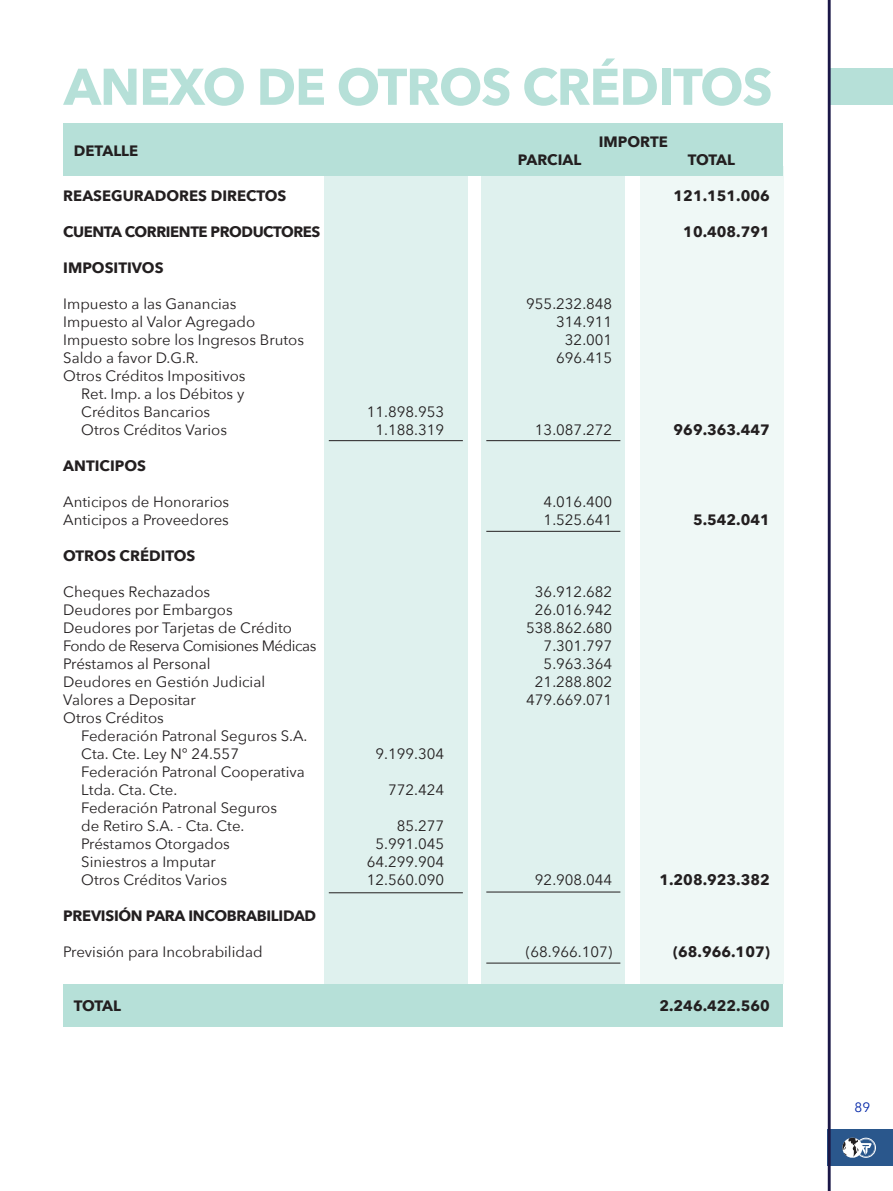
<style>
.page{position:relative;width:893px;height:1191px;background:#fff}
.page>*{position:absolute;margin:0;border:0;box-sizing:border-box;transform-origin:0 0}
.t1{font:700 51px "Avenir Next";letter-spacing:-.02em;color:#b6e0d8}
.t2{font:15px "Avenir Next";color:#231f20}
.t3{font:700 15px "Avenir Next";color:#231f20}
.t4{font:15px "Avenir Next";letter-spacing:-.03em;color:#231f20}
.t5{font:700 15px "Avenir Next";letter-spacing:-.02em;color:#231f20}
.t6{font:700 15px "Avenir Next";letter-spacing:-.03em;color:#231f20}
.t7{font:13.5px "Avenir Next";color:#0024a7}
</style>
<div class="page">
<div style="left:831px;top:68px;width:62px;height:36px;background:#b6e0d8"></div>
<div style="left:828px;top:1128px;width:65px;height:37px;background:#2a578c"></div>
<hr style="left:828px;top:0;width:3px;height:1191px;background:#1b1747">
<svg style="left:842px;top:1137px;width:34px;height:21px"></svg>
<div style="left:640px;top:166px;width:143px;height:817px;background:#eff8f6"></div>
<div style="left:482px;top:166px;width:143px;height:817px;background:#dff1ee"></div>
<div style="left:324px;top:166px;width:143px;height:817px;background:#dff1ee"></div>
<div style="left:64px;top:123px;width:719px;height:52px;background:#b6e0d8"></div>
<div style="left:64px;top:983px;width:719px;height:43px;background:#b6e0d8"></div>
<hr style="left:329px;top:440px;width:134px;height:1px;background:#231f20">
<hr style="left:329px;top:892px;width:134px;height:1px;background:#231f20">
<hr style="left:486px;top:440px;width:134px;height:1px;background:#231f20">
<hr style="left:486px;top:531px;width:134px;height:1px;background:#231f20">
<hr style="left:486px;top:891px;width:134px;height:1px;background:#231f20">
<hr style="left:486px;top:962px;width:134px;height:1px;background:#231f20">
<p class="t1" style="left:64px;top:43px;width:710px">ANEXO DE OTROS CRÉDITOS</p>
<p class="t3" style="left:74px;top:138px;width:66px">DETALLE</p>
<p class="t3" style="left:599px;top:129px;width:71px">IMPORTE</p>
<p class="t3" style="left:518px;top:147px;width:65px">PARCIAL</p>
<p class="t3" style="left:688px;top:147px;width:49px">TOTAL</p>
<p class="t3" style="left:63px;top:183px;width:225px">REASEGURADORES DIRECTOS</p>
<p class="t3" style="left:674px;top:183px;width:98px">121.151.006</p>
<p class="t6" style="left:63px;top:219px;width:259px">CUENTA CORRIENTE PRODUCTORES</p>
<p class="t3" style="left:683px;top:219px;width:88px">10.408.791</p>
<p class="t3" style="left:63px;top:255px;width:102px">IMPOSITIVOS</p>
<p class="t2" style="left:63px;top:291px;width:175px">Impuesto a las Ganancias</p>
<p class="t2" style="left:526px;top:291px;width:88px">955.232.848</p>
<p class="t2" style="left:63px;top:309px;width:194px">Impuesto al Valor Agregado</p>
<p class="t2" style="left:556px;top:309px;width:58px">314.911</p>
<p class="t2" style="left:63px;top:327px;width:242px">Impuesto sobre los Ingresos Brutos</p>
<p class="t2" style="left:565px;top:327px;width:49px">32.001</p>
<p class="t2" style="left:63px;top:345px;width:137px">Saldo a favor D.G.R.</p>
<p class="t2" style="left:556px;top:345px;width:58px">696.415</p>
<p class="t2" style="left:63px;top:363px;width:184px">Otros Créditos Impositivos</p>
<p class="t2" style="left:81px;top:381px;width:165px">Ret. Imp. a los Débitos y</p>
<p class="t2" style="left:81px;top:399px;width:130px">Créditos Bancarios</p>
<p class="t2" style="left:367px;top:399px;width:79px">11.898.953</p>
<p class="t2" style="left:81px;top:417px;width:147px">Otros Créditos Varios</p>
<p class="t2" style="left:376px;top:417px;width:70px">1.188.319</p>
<p class="t2" style="left:535px;top:417px;width:79px">13.087.272</p>
<p class="t3" style="left:674px;top:417px;width:98px">969.363.447</p>
<p class="t3" style="left:63px;top:453px;width:84px">ANTICIPOS</p>
<p class="t2" style="left:63px;top:489px;width:167px">Anticipos de Honorarios</p>
<p class="t2" style="left:544px;top:489px;width:70px">4.016.400</p>
<p class="t2" style="left:63px;top:507px;width:167px">Anticipos a Proveedores</p>
<p class="t2" style="left:544px;top:507px;width:70px">1.525.641</p>
<p class="t3" style="left:693px;top:507px;width:78px">5.542.041</p>
<p class="t3" style="left:63px;top:543px;width:134px">OTROS CRÉDITOS</p>
<p class="t2" style="left:63px;top:579px;width:149px">Cheques Rechazados</p>
<p class="t2" style="left:535px;top:579px;width:79px">36.912.682</p>
<p class="t2" style="left:63px;top:597px;width:171px">Deudores por Embargos</p>
<p class="t2" style="left:535px;top:597px;width:79px">26.016.942</p>
<p class="t2" style="left:63px;top:615px;width:230px">Deudores por Tarjetas de Crédito</p>
<p class="t2" style="left:526px;top:615px;width:88px">538.862.680</p>
<p class="t4" style="left:63px;top:633px;width:255px">Fondo de Reserva Comisiones Médicas</p>
<p class="t2" style="left:544px;top:633px;width:70px">7.301.797</p>
<p class="t2" style="left:63px;top:651px;width:149px">Préstamos al Personal</p>
<p class="t2" style="left:544px;top:651px;width:70px">5.963.364</p>
<p class="t2" style="left:63px;top:669px;width:203px">Deudores en Gestión Judicial</p>
<p class="t2" style="left:535px;top:669px;width:79px">21.288.802</p>
<p class="t2" style="left:63px;top:687px;width:134px">Valores a Depositar</p>
<p class="t2" style="left:526px;top:687px;width:88px">479.669.071</p>
<p class="t2" style="left:63px;top:705px;width:102px">Otros Créditos</p>
<p class="t2" style="left:81px;top:723px;width:228px">Federación Patronal Seguros S.A.</p>
<p class="t2" style="left:81px;top:741px;width:159px">Cta. Cte. Ley N° 24.557</p>
<p class="t2" style="left:376px;top:741px;width:70px">9.199.304</p>
<p class="t2" style="left:81px;top:759px;width:225px">Federación Patronal Cooperativa</p>
<p class="t2" style="left:81px;top:777px;width:97px">Ltda. Cta. Cte.</p>
<p class="t2" style="left:388px;top:777px;width:58px">772.424</p>
<p class="t2" style="left:81px;top:795px;width:197px">Federación Patronal Seguros</p>
<p class="t2" style="left:81px;top:813px;width:165px">de Retiro S.A. - Cta. Cte.</p>
<p class="t2" style="left:397px;top:813px;width:49px">85.277</p>
<p class="t2" style="left:81px;top:831px;width:150px">Préstamos Otorgados</p>
<p class="t2" style="left:376px;top:831px;width:70px">5.991.045</p>
<p class="t2" style="left:81px;top:849px;width:136px">Siniestros a Imputar</p>
<p class="t2" style="left:367px;top:849px;width:79px">64.299.904</p>
<p class="t2" style="left:81px;top:867px;width:147px">Otros Créditos Varios</p>
<p class="t2" style="left:367px;top:867px;width:79px">12.560.090</p>
<p class="t2" style="left:535px;top:867px;width:79px">92.908.044</p>
<p class="t3" style="left:659px;top:867px;width:112px">1.208.923.382</p>
<p class="t5" style="left:63px;top:903px;width:254px">PREVISIÓN PARA INCOBRABILIDAD</p>
<p class="t2" style="left:63px;top:939px;width:201px">Previsión para Incobrabilidad</p>
<p class="t2" style="left:526px;top:939px;width:88px">(68.966.107)</p>
<p class="t3" style="left:673px;top:939px;width:98px">(68.966.107)</p>
<p class="t3" style="left:74px;top:993px;width:49px">TOTAL</p>
<p class="t3" style="left:659px;top:993px;width:112px">2.246.422.560</p>
<p class="t7" style="left:854px;top:1095px;width:17px">89</p>
</div>
